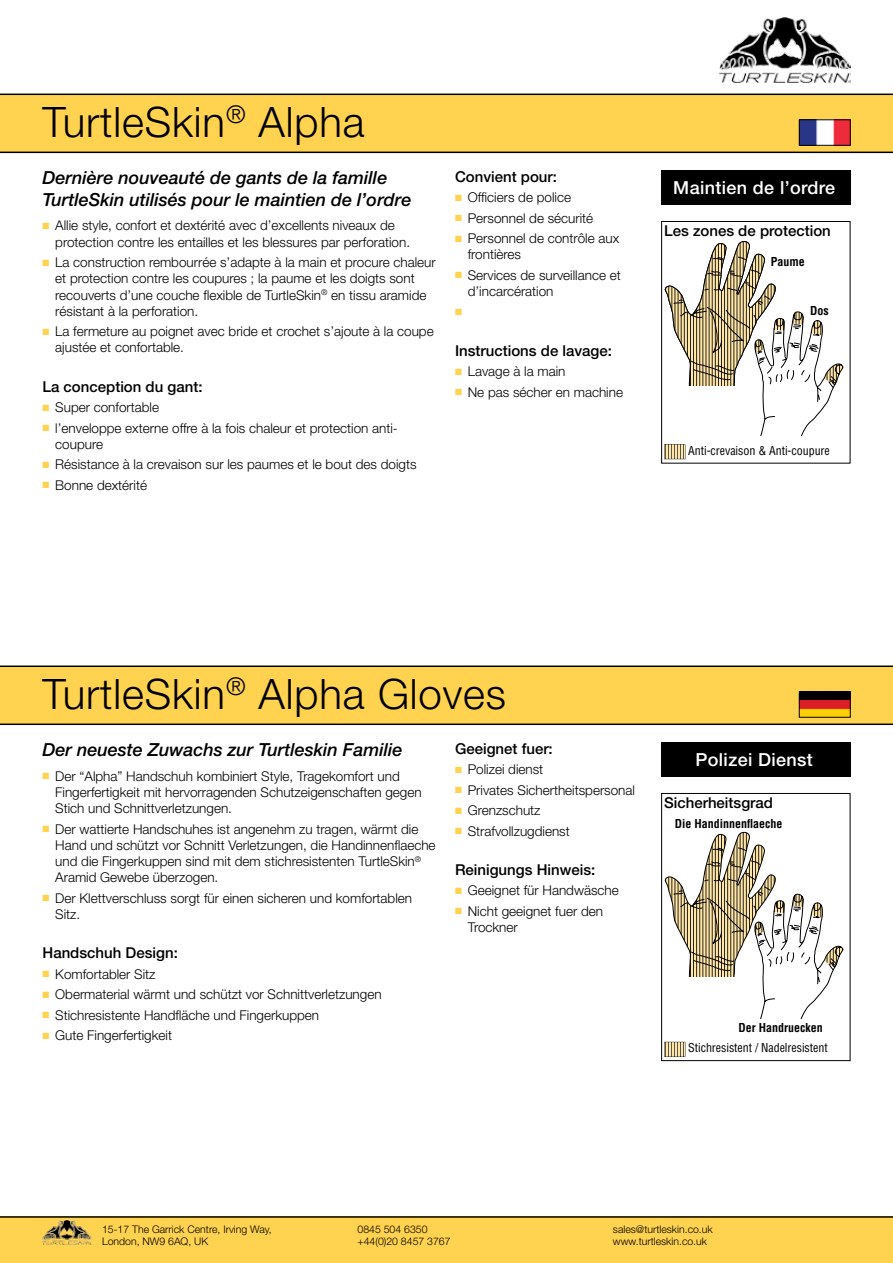
<style>
.page{position:relative;width:893px;height:1263px;background:#fff}
.page>*{position:absolute;margin:0;border:0;box-sizing:border-box;transform-origin:0 0}
.t1{font:300 42px "Helvetica Neue";letter-spacing:.02em;color:#000}
.t2{font:italic 500 18px/21.6px "Helvetica Neue";color:#000}
.t3{font:500 18px "Helvetica Neue";letter-spacing:.02em;color:#fff}
.t4{font:500 15px "Helvetica Neue";color:#000}
.t5{font:300 13.5px/16.2px "Helvetica Neue";color:#000}
.t6{font:condensed 12px "Helvetica";letter-spacing:-.005em;color:#000}
.t7{font:700 condensed 12px "Helvetica";color:#000}
.t8{font:300 10.5px/12.1px "Helvetica Neue";color:#000}
.t9{font:9px "Zapf Dingbats ITC";color:#ffd24f}
.s1{color:#ffd24f}
</style>
<div class="page">
<img style="left:719px;top:17px;width:131px;height:66px">
<svg style="left:0;top:665px;width:893px;height:60px;background:#f1c74c"></svg>
<img style="left:801px;top:693px;width:47px;height:22px">
<div style="left:799px;top:691px;width:51px;height:26px;border:1px solid #000"></div>
<svg style="left:0;top:94px;width:893px;height:59px;background:#f2c74b"></svg>
<img style="left:801px;top:122px;width:47px;height:21px">
<div style="left:661px;top:742px;width:189px;height:34px;background:#000"></div>
<div style="left:661px;top:170px;width:189px;height:34px;background:#000"></div>
<svg style="left:664px;top:444px;width:21px;height:15px"></svg>
<div style="left:661px;top:221px;width:189px;height:242px;border:1px solid #000"></div>
<svg style="left:664px;top:1042px;width:21px;height:15px"></svg>
<div style="left:661px;top:793px;width:189px;height:268px;border:1px solid #000"></div>
<svg style="left:664px;top:241px;width:179px;height:195px"></svg>
<div style="left:0;top:1216px;width:893px;height:47px;background:#ffd24f"></div>
<img style="left:43px;top:1220px;width:48px;height:25px">
<svg style="left:664px;top:831px;width:179px;height:187px"></svg>
<h1 class="t1" style="left:43px;top:97px;width:324px">TurtleSkin<sup>®</sup> Alpha</h1>
<h2 class="t2" style="left:43px;top:167px;width:371px">Dernière nouveauté de gants de la famille<br>TurtleSkin utilisés pour le maintien de l’ordre</h2>
<p class="t5" style="left:55px;top:217px;width:356px;text-indent:-13px"><span class="s1">■</span> Allie style, confort et dextérité avec d’excellents niveaux de protection contre les entailles et les blessures par perforation.</p>
<p class="t5" style="left:55px;top:254px;width:382px;text-indent:-13px"><span class="s1">■</span> La construction rembourrée s’adapte à la main et procure chaleur et protection contre les coupures ; la paume et les doigts sont recouverts d’une couche flexible de TurtleSkin<sup>®</sup> en tissu aramide résistant à la perforation.</p>
<p class="t5" style="left:55px;top:323px;width:380px;text-indent:-13px"><span class="s1">■</span> La fermeture au poignet avec bride et crochet s’ajoute à la coupe ajustée et confortable.</p>
<p class="t4" style="left:43px;top:377px;width:162px">La conception du gant:</p>
<p class="t5" style="left:43px;top:399px;width:118px"><span class="s1">■</span> Super confortable</p>
<p class="t5" style="left:55px;top:419px;width:344px;text-indent:-13px"><span class="s1">■</span> l’enveloppe externe offre à la fois chaleur et protection anti&shy;coupure</p>
<p class="t5" style="left:43px;top:456px;width:376px"><span class="s1">■</span> Résistance à la crevaison sur les paumes et le bout des doigts</p>
<p class="t5" style="left:43px;top:476px;width:106px"><span class="s1">■</span> Bonne dextérité</p>
<p class="t4" style="left:455px;top:167px;width:103px">Convient pour:</p>
<p class="t5" style="left:455px;top:189px;width:118px"><span class="s1">■</span> Officiers de police</p>
<p class="t5" style="left:455px;top:209px;width:140px"><span class="s1">■</span> Personnel de sécurité</p>
<p class="t5" style="left:468px;top:230px;width:153px;text-indent:-13px"><span class="s1">■</span> Personnel de contrôle aux frontières</p>
<p class="t5" style="left:468px;top:267px;width:155px;text-indent:-13px"><span class="s1">■</span> Services de surveillance et d’incarcération</p>
<p class="t9" style="left:455px;top:308px;width:8px">■</p>
<p class="t4" style="left:455px;top:341px;width:159px">Instructions de lavage:</p>
<p class="t5" style="left:455px;top:363px;width:112px"><span class="s1">■</span> Lavage à la main</p>
<p class="t5" style="left:455px;top:383px;width:170px"><span class="s1">■</span> Ne pas sécher en machine</p>
<h2 class="t3" style="left:673px;top:177px;width:163px">Maintien de l’ordre</h2>
<p class="t4" style="left:664px;top:221px;width:168px">Les zones de protection</p>
<p class="t7" style="left:771px;top:254px;width:36px">Paume</p>
<p class="t7" style="left:810px;top:303px;width:20px">Dos</p>
<p class="t6" style="left:688px;top:443px;width:143px">Anti-crevaison &amp; Anti-coupure</p>
<h1 class="t1" style="left:43px;top:669px;width:465px">TurtleSkin<sup>®</sup> Alpha Gloves</h1>
<h2 class="t2" style="left:43px;top:739px;width:362px">Der neueste Zuwachs zur Turtleskin Familie</h2>
<p class="t5" style="left:55px;top:768px;width:368px;text-indent:-13px"><span class="s1">■</span> Der “Alpha” Handschuh kombiniert Style, Tragekomfort und<br>Fingerfertigkeit mit hervorragenden Schutzeigenschaften gegen<br>Stich und Schnittverletzungen.</p>
<p class="t5" style="left:55px;top:820px;width:382px;text-indent:-13px"><span class="s1">■</span> Der wattierte Handschuhes ist angenehm zu tragen, wärmt die Hand und schützt vor Schnitt Verletzungen, die Handinnenflaeche und die Fingerkuppen sind mit dem stichresistenten TurtleSkin<sup>® </sup>Aramid Gewebe überzogen.</p>
<p class="t5" style="left:55px;top:889px;width:358px;text-indent:-13px"><span class="s1">■</span> Der Klettverschluss sorgt für einen sicheren und komfortablen<br>Sitz.</p>
<p class="t4" style="left:43px;top:944px;width:137px">Handschuh Design:</p>
<p class="t5" style="left:43px;top:965px;width:115px"><span class="s1">■</span> Komfortabler Sitz</p>
<p class="t5" style="left:43px;top:986px;width:341px"><span class="s1">■</span> Obermaterial wärmt und schützt vor Schnittverletzungen</p>
<p class="t5" style="left:43px;top:1006px;width:278px"><span class="s1">■</span> Stichresistente Handfläche und Fingerkuppen</p>
<p class="t5" style="left:43px;top:1027px;width:131px"><span class="s1">■</span> Gute Fingerfertigkeit</p>
<p class="t4" style="left:455px;top:739px;width:99px">Geeignet fuer:</p>
<p class="t5" style="left:455px;top:761px;width:90px"><span class="s1">■</span> Polizei dienst</p>
<p class="t5" style="left:455px;top:781px;width:182px"><span class="s1">■</span> Privates Sichertheitspersonal</p>
<p class="t5" style="left:455px;top:802px;width:87px"><span class="s1">■</span> Grenzschutz</p>
<p class="t5" style="left:455px;top:822px;width:116px"><span class="s1">■</span> Strafvollzugdienst</p>
<p class="t4" style="left:455px;top:860px;width:142px">Reinigungs Hinweis:</p>
<p class="t5" style="left:455px;top:882px;width:165px"><span class="s1">■</span> Geeignet für Handwäsche</p>
<p class="t5" style="left:468px;top:902px;width:137px;text-indent:-13px"><span class="s1">■</span> Nicht geeignet fuer den<br>Trockner</p>
<h2 class="t3" style="left:695px;top:749px;width:119px">Polizei Dienst</h2>
<p class="t4" style="left:664px;top:793px;width:110px">Sicherheitsgrad</p>
<p class="t7" style="left:675px;top:816px;width:109px">Die Handinnenflaeche</p>
<p class="t7" style="left:739px;top:1020px;width:86px">Der Handruecken</p>
<p class="t6" style="left:688px;top:1040px;width:141px">Stichresistent / Nadelresistent</p>
<p class="t8" style="left:102px;top:1223px;width:171px">15-17 The Garrick Centre, Irving Way,<br>London, NW9 6AQ, UK</p>
<p class="t8" style="left:357px;top:1223px;width:95px">0845 504 6350 +44(0)20 8457 3767</p>
<p class="t8" style="left:613px;top:1223px;width:101px">sales@turtleskin.co.uk www.turtleskin.co.uk</p>
</div>
